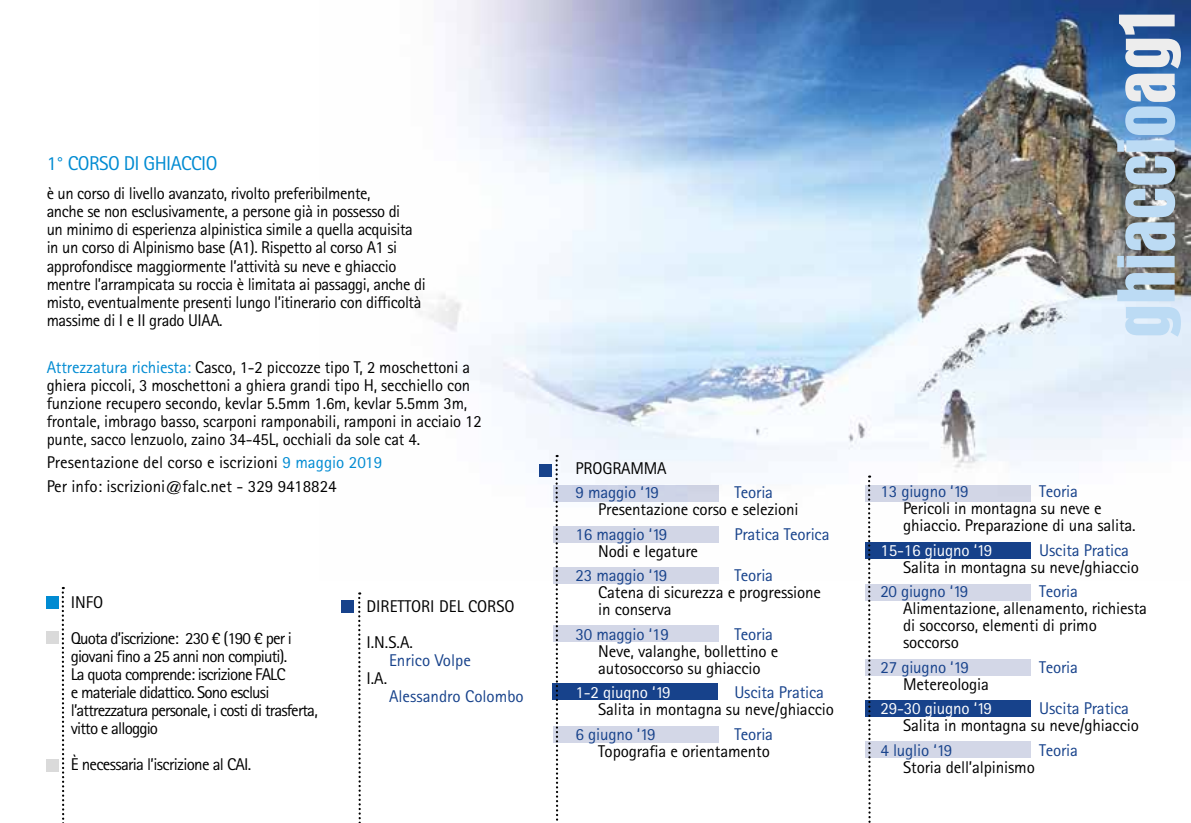
<style>
.page{position:relative;width:1191px;height:823px;background:#fff}
.page>*{position:absolute;margin:0;border:0;box-sizing:border-box;transform-origin:0 0}
.t1{font:86px "Anzeigen Gro D";color:#bcdbf4}
.t2{font:20px "Rotis Sans Serif Std";letter-spacing:-.03em;color:#008bd2}
.t3{font:17px/18px "Rotis Sans Serif Std";letter-spacing:-.01em;color:#000}
.t4{font:17px "Rotis Sans Serif Std";letter-spacing:-.01em;color:#17428b}
.t5{font:17px/18px "Rotis Sans Serif Std";letter-spacing:-.05em;color:#000}
.t6{font:17px "Rotis Sans Serif Std";letter-spacing:-.01em;color:#fff}
.t7{font:17px "Rotis Sans Serif Std";letter-spacing:-.04em;color:#000}
.s1{color:#008bd2}
.s2{color:#ededed}
</style>
<div class="page">
<img style="left:420px;top:0;width:770px;height:580px">
<svg style="left:358px;top:592px;width:3px;height:231px"></svg>
<div style="left:342px;top:600px;width:12px;height:12px;background:#17428b"></div>
<svg style="left:62px;top:586px;width:2px;height:237px"></svg>
<div style="left:47px;top:596px;width:12px;height:12px;background:#008bd2"></div>
<div style="left:47px;top:631px;width:12px;height:12px;background:#dadada"></div>
<div style="left:47px;top:758px;width:12px;height:13px;background:#dadada"></div>
<svg style="left:555px;top:454px;width:3px;height:367px"></svg>
<div style="left:539px;top:464px;width:12px;height:12px;background:#17428b"></div>
<svg style="left:868px;top:475px;width:2px;height:348px"></svg>
<div style="left:865px;top:484px;width:165px;height:17px;background:#d3d7e7"></div>
<div style="left:865px;top:584px;width:165px;height:16px;background:#d3d7e7"></div>
<div style="left:865px;top:659px;width:165px;height:16px;background:#d3d7e7"></div>
<div style="left:865px;top:741px;width:165px;height:16px;background:#d3d7e7"></div>
<div style="left:865px;top:542px;width:166px;height:16px;background:#17428b"></div>
<div style="left:864px;top:700px;width:166px;height:16px;background:#17428b"></div>
<div style="left:553px;top:484px;width:165px;height:17px;background:#d3d7e7"></div>
<div style="left:553px;top:525px;width:165px;height:17px;background:#d3d7e7"></div>
<div style="left:553px;top:625px;width:165px;height:16px;background:#d3d7e7"></div>
<div style="left:553px;top:725px;width:165px;height:16px;background:#d3d7e7"></div>
<div style="left:552px;top:682px;width:165px;height:17px;background:#17428b"></div>
<div style="left:553px;top:567px;width:165px;height:16px;background:#d3d7e7"></div>
<p class="t2" style="left:47px;top:151px;width:172px">1° CORSO DI GHIACCIO</p>
<p class="t3" style="left:47px;top:184px;width:380px">è un corso di livello avanzato, rivolto preferibilmente,<br>anche se non esclusivamente, a persone già in possesso di<br>un minimo di esperienza alpinistica simile a quella acquisita in un corso di Alpinismo base (A1). Rispetto al corso A1 si approfondisce maggiormente l’attività su neve e ghiaccio mentre l’arrampicata su roccia è limitata ai passaggi, anche di misto, eventualmente presenti lungo l’itinerario con difficoltà massime di I e II grado UIAA.</p>
<p class="t3" style="left:47px;top:358px;width:436px"><span class="s1">Attrezzatura richiesta:</span> Casco, 1-2 piccozze tipo T, 2 moschettoni a ghiera piccoli, 3 moschettoni a ghiera grandi tipo H, secchiello con funzione recupero secondo, kevlar 5.5mm 1.6m, kevlar 5.5mm 3m, frontale, imbrago basso, scarponi ramponabili, ramponi in acciaio 12 punte, sacco lenzuolo, zaino 34-45L, occhiali da sole cat 4.</p>
<p class="t3" style="left:47px;top:450px;width:337px;line-height:23.4px">Presentazione del corso e iscrizioni <span class="s1">9 maggio 2019<br></span>Per info: iscrizioni@falc.net - 329 9418824</p>
<p class="t5" style="left:71px;top:583px;width:223px;line-height:36px">INFO<br>Quota d’iscrizione: 230 € (190 € per i</p>
<p class="t5" style="left:71px;top:646px;width:248px">giovani fino a 25 anni non compiuti).<br>La quota comprende: iscrizione FALC<br>e materiale didattico. Sono esclusi l’attrezzatura personale, i costi di trasferta, vitto e alloggio</p>
<p class="t7" style="left:71px;top:754px;width:182px">È necessaria l’iscrizione al CAI.</p>
<p class="t3" style="left:366px;top:587px;width:150px;line-height:36px">DIRETTORI DEL CORSO<br>I.N.S.A.</p>
<p class="t4" style="left:389px;top:649px;width:83px">Enrico Volpe</p>
<p class="t3" style="left:366px;top:668px;width:22px">I.A.</p>
<p class="t4" style="left:389px;top:685px;width:136px">Alessandro Colombo</p>
<h1 class="t1" style="left:1101px;top:339px;width:329px;rotate:-90deg">ghiaccio<span class="s2">ag1</span></h1>
<p class="t3" style="left:575px;top:459px;width:93px">PROGRAMMA</p>
<p class="t4" style="left:575px;top:482px;width:85px">9 maggio ‘19</p>
<p class="t4" style="left:734px;top:482px;width:40px">Teoria</p>
<p class="t3" style="left:598px;top:500px;width:202px">Presentazione corso e selezioni</p>
<p class="t4" style="left:575px;top:523px;width:93px">16 maggio ‘19</p>
<p class="t4" style="left:734px;top:523px;width:97px">Pratica Teorica</p>
<p class="t3" style="left:598px;top:541px;width:101px">Nodi e legature</p>
<p class="t4" style="left:575px;top:565px;width:93px">23 maggio ‘19</p>
<p class="t4" style="left:734px;top:565px;width:40px">Teoria</p>
<p class="t3" style="left:598px;top:583px;width:224px;line-height:17px">Catena di sicurezza e progressione in conserva</p>
<p class="t4" style="left:575px;top:623px;width:95px">30 maggio ‘19</p>
<p class="t4" style="left:734px;top:623px;width:40px">Teoria</p>
<p class="t3" style="left:598px;top:642px;width:182px;line-height:17px">Neve, valanghe, bollettino e autosoccorso su ghiaccio</p>
<p class="t6" style="left:575px;top:682px;width:97px">1-2 giugno ‘19</p>
<p class="t4" style="left:734px;top:682px;width:91px">Uscita Pratica</p>
<p class="t3" style="left:598px;top:699px;width:237px">Salita in montagna su neve/ghiaccio</p>
<p class="t4" style="left:575px;top:723px;width:82px">6 giugno ‘19</p>
<p class="t4" style="left:734px;top:723px;width:40px">Teoria</p>
<p class="t3" style="left:598px;top:741px;width:173px">Topografia e orientamento</p>
<p class="t4" style="left:880px;top:481px;width:90px">13 giugno ‘19</p>
<p class="t4" style="left:1039px;top:481px;width:40px">Teoria</p>
<p class="t3" style="left:903px;top:499px;width:234px;line-height:17px">Pericoli in montagna su neve e ghiaccio. Preparazione di una salita.</p>
<p class="t6" style="left:880px;top:539px;width:113px">15-16 giugno ‘19</p>
<p class="t4" style="left:1039px;top:539px;width:91px">Uscita Pratica</p>
<p class="t3" style="left:903px;top:557px;width:237px">Salita in montagna su neve/ghiaccio</p>
<p class="t4" style="left:880px;top:581px;width:89px">20 giugno ‘19</p>
<p class="t4" style="left:1039px;top:581px;width:40px">Teoria</p>
<p class="t3" style="left:903px;top:599px;width:245px;line-height:17px">Alimentazione, allenamento, richiesta di soccorso, elementi di primo soccorso</p>
<p class="t4" style="left:880px;top:656px;width:90px">27 giugno ‘19</p>
<p class="t4" style="left:1039px;top:656px;width:40px">Teoria</p>
<p class="t3" style="left:903px;top:674px;width:87px">Metereologia</p>
<p class="t6" style="left:880px;top:698px;width:113px">29-30 giugno ‘19</p>
<p class="t4" style="left:1039px;top:698px;width:91px">Uscita Pratica</p>
<p class="t3" style="left:903px;top:715px;width:237px">Salita in montagna su neve/ghiaccio</p>
<p class="t4" style="left:880px;top:739px;width:73px">4 luglio ‘19</p>
<p class="t4" style="left:1039px;top:739px;width:40px">Teoria</p>
<p class="t3" style="left:903px;top:757px;width:133px">Storia dell’alpinismo</p>
</div>
